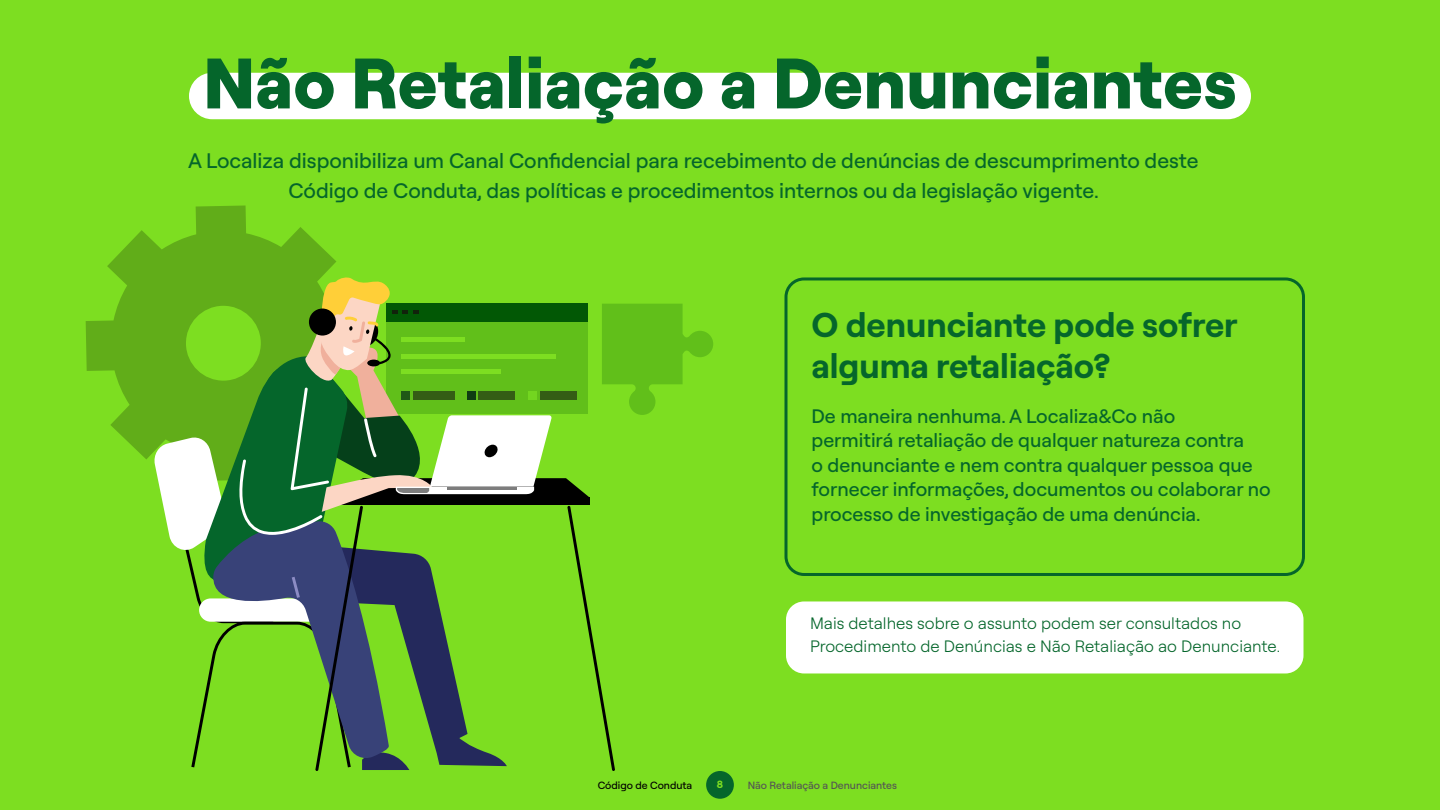
<style>
.page{position:relative;width:1440px;height:810px;background:#7dde21}
.page>*{position:absolute;margin:0;border:0;box-sizing:border-box;transform-origin:0 0}
.t1{font:800 71.25px "Roobert";letter-spacing:.01em;color:#05662b}
.t2{font:700 34.5px/41.4px "Roobert";color:#05662b}
.t3{font:500 21px/29.7px "Roobert";color:#05662b;text-align:center}
.t4{font:500 19.5px/24.6px "Roobert";color:#05662b}
.t5{font:300 16.5px/23.1px "Roobert";color:#05662b}
.t6{font:500 10.5px "Roobert";color:#545454}
.t7{font:500 10.5px "Roobert";color:#000}
.t8{font:700 10.5px "Roobert";color:#7dde21}
</style>
<div class="page">
<div style="left:706px;top:771px;width:28px;height:28px;background:#05662b;border-radius:50%"></div>
<svg style="left:86px;top:206px;width:221px;height:254px"></svg>
<div style="left:189px;top:73px;width:1062px;height:46px;background:#fff;border-radius:23px"></div>
<div style="left:784px;top:277px;width:521px;height:299px;border:3px solid #05662b;border-radius:18px"></div>
<div style="left:786px;top:601px;width:518px;height:72px;background:#fff;border-radius:18px"></div>
<svg style="left:153px;top:233px;width:560px;height:538px"></svg>
<h1 class="t1" style="left:203px;top:31px;width:1035px">Não Retaliação a Denunciantes</h1>
<p class="t3" style="left:188px;top:145px;width:1012px">A Localiza disponibiliza um Canal Confidencial para recebimento de denúncias de descumprimento deste<br>Código de Conduta, das políticas e procedimentos internos ou da legislação vigente.</p>
<h2 class="t2" style="left:812px;top:301px;width:428px">O denunciante pode sofrer alguma retaliação?</h2>
<p class="t4" style="left:812px;top:402px;width:461px">De maneira nenhuma. A Localiza&amp;Co não<br>permitirá retaliação de qualquer natureza contra<br>o denunciante e nem contra qualquer pessoa que fornecer informações, documentos ou colaborar no processo de investigação de uma denúncia.</p>
<p class="t5" style="left:810px;top:611px;width:472px">Mais detalhes sobre o assunto podem ser consultados no<br>Procedimento de Denúncias e Não Retaliação ao Denunciante.</p>
<p class="t7" style="left:598px;top:778px;width:96px">Código de Conduta</p>
<p class="t8" style="left:717px;top:777px;width:8px">8</p>
<p class="t6" style="left:748px;top:778px;width:151px">Não Retaliação a Denunciantes</p>
</div>
